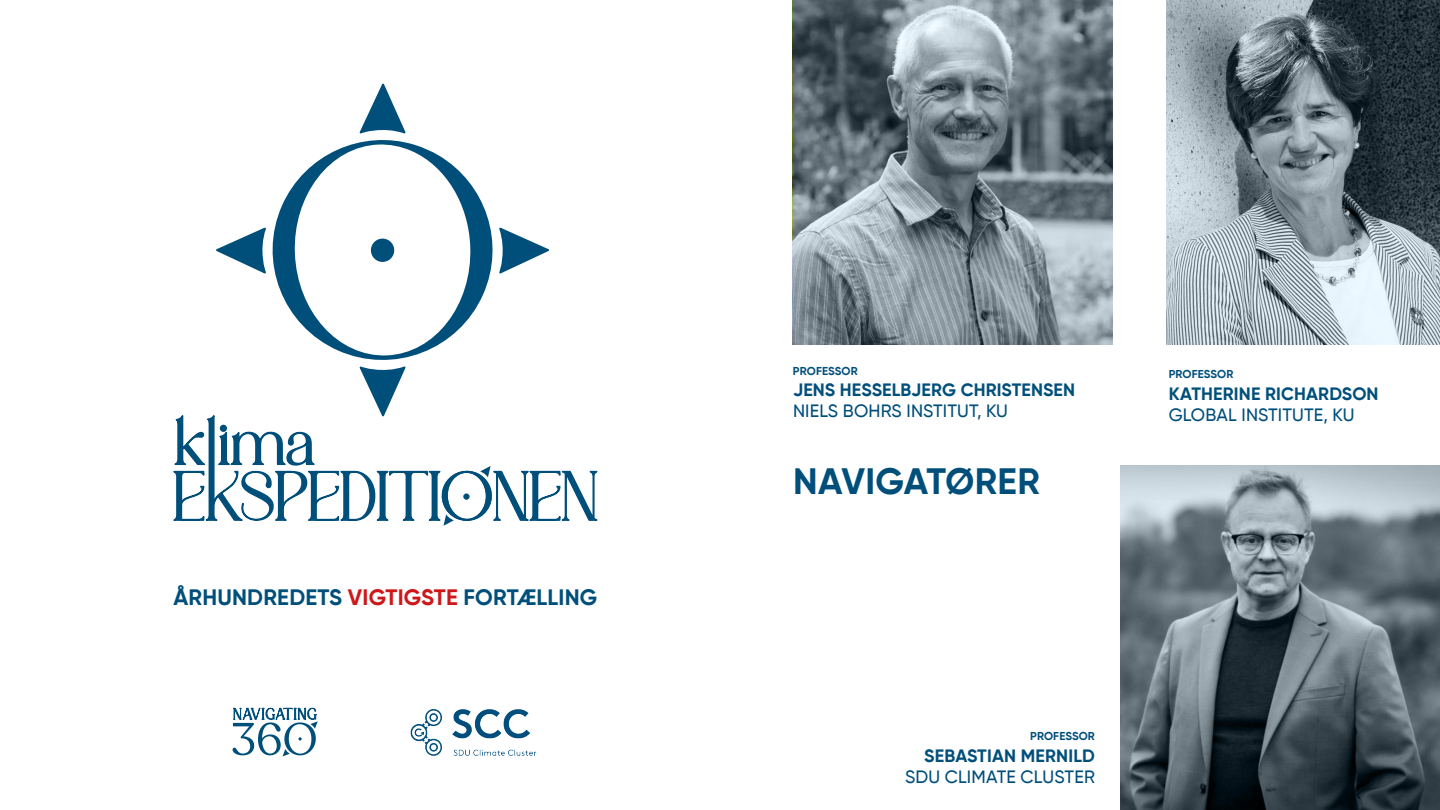
<style>
.page{position:relative;width:1440px;height:810px;background:#fff}
.page>*{position:absolute;margin:0;border:0;box-sizing:border-box;transform-origin:0 0}
.t1{font:700 36.6px "Gilroy";letter-spacing:.01em;color:#004f7b}
.t2{font:700 22.27px "Gilroy";letter-spacing:.01em;color:#004f7b}
.t3{font:700 17.85px "Gilroy";letter-spacing:.01em;color:#004f7b}
.t4{font:500 17.85px "Gilroy";letter-spacing:.01em;color:#004f7b}
.t5{font:700 11.4px "Gilroy";letter-spacing:.01em;color:#004f7b}
.s1{color:#cd1719}
</style>
<div class="page">
<svg style="left:232px;top:707px;width:86px;height:50px"></svg>
<img style="left:410px;top:709px;width:127px;height:47px">
<svg style="left:1120px;top:465px;width:320px;height:345px;background:#657177"></svg>
<svg style="left:1167px;top:0;width:273px;height:345px;background:#808c93"></svg>
<svg style="left:793px;top:0;width:319px;height:345px;background:#7a868d"></svg>
<svg style="left:272px;top:140px;width:221px;height:220px"></svg>
<svg style="left:359px;top:83px;width:47px;height:51px"></svg>
<svg style="left:173px;top:366px;width:425px;height:160px"></svg>
<svg style="left:216px;top:227px;width:50px;height:47px"></svg>
<svg style="left:499px;top:227px;width:50px;height:47px"></svg>
<div style="left:372px;top:240px;width:21px;height:21px;background:#004f7b;border-radius:50%"></div>
<div style="left:371px;top:239px;width:23px;height:23px;border:2px solid #004f7b;border-radius:50%"></div>
<p class="t2" style="left:173px;top:584px;width:426px">ÅRHUNDREDETS <span class="s1">VIGTIGSTE</span> FORTÆLLING</p>
<p class="t5" style="left:793px;top:364px;width:66px">PROFESSOR</p>
<p class="t3" style="left:793px;top:379px;width:284px">JENS HESSELBJERG CHRISTENSEN</p>
<p class="t4" style="left:793px;top:400px;width:217px">NIELS BOHRS INSTITUT, KU</p>
<h1 class="t1" style="left:793px;top:458px;width:248px">NAVIGATØRER</h1>
<p class="t5" style="left:1169px;top:367px;width:66px">PROFESSOR</p>
<p class="t3" style="left:1169px;top:382px;width:211px">KATHERINE RICHARDSON</p>
<p class="t4" style="left:1169px;top:404px;width:187px">GLOBAL INSTITUTE, KU</p>
<p class="t5" style="left:1030px;top:729px;width:66px">PROFESSOR</p>
<p class="t3" style="left:924px;top:744px;width:172px">SEBASTIAN MERNILD</p>
<p class="t4" style="left:905px;top:766px;width:191px">SDU CLIMATE CLUSTER</p>
</div>
